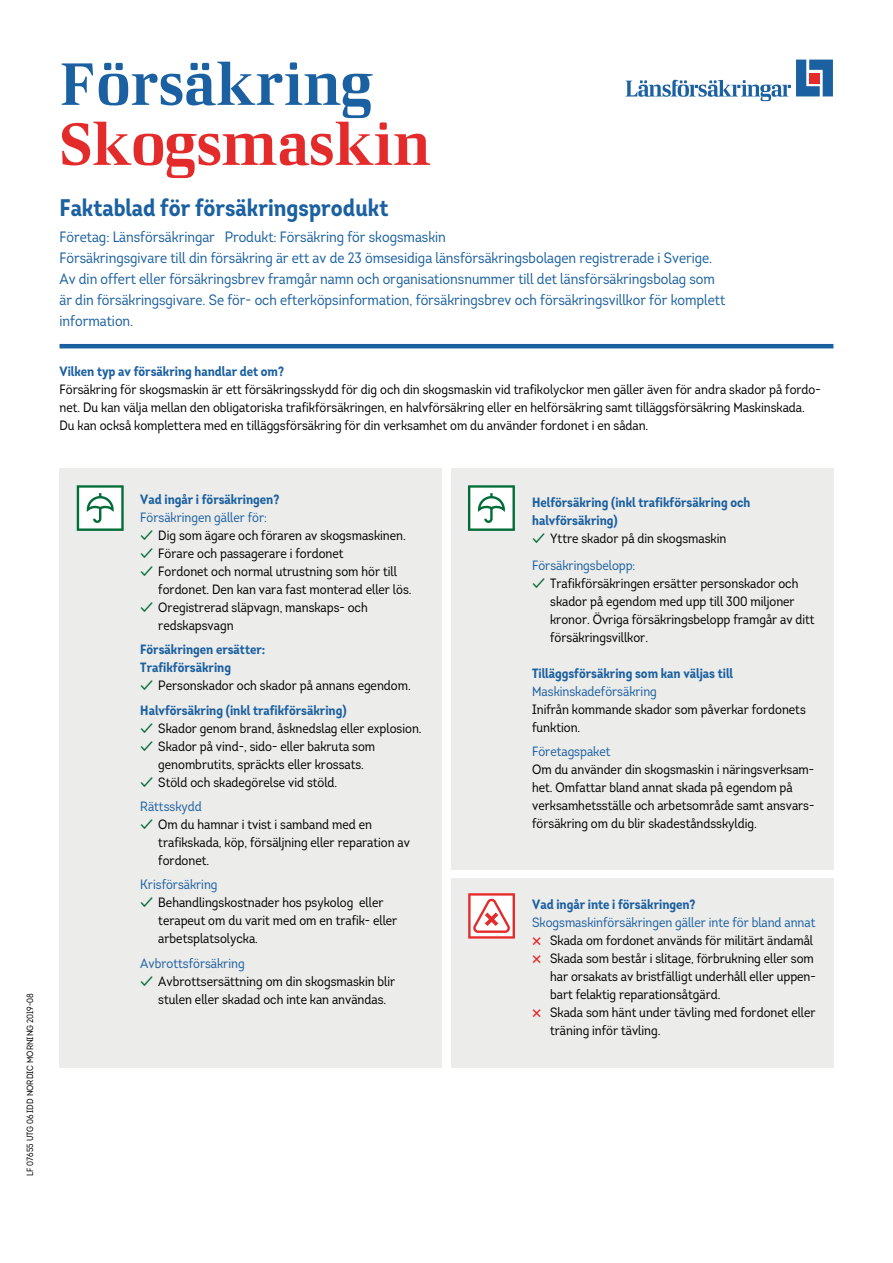
<style>
.page{position:relative;width:893px;height:1263px;background:#fff}
.page>*{position:absolute;margin:0;border:0;box-sizing:border-box;transform-origin:0 0}
.t1{font:60px "LF Rubrik";color:#e42b2b}
.t2{font:60px "LF Rubrik";color:#1b60a0}
.t3{font:700 24px "Intro Cond";color:#1b60a0}
.t4{font:15px/21px "Intro Cond";color:#1b60a0}
.t5{font:13.5px/18px "Intro Cond";color:#000}
.t6{font:700 13.5px/18px "Intro Cond";color:#1b60a0}
.t7{font:13.5px "Intro Cond";color:#1b60a0}
.t8{font:9px "Intro Cond";color:#000}
.s1{color:#006c37}
.s2{font-weight:700;color:#1b60a0}
.s3{color:#1b60a0}
</style>
<div class="page">
<svg style="left:625px;top:60px;width:208px;height:41px"></svg>
<div style="left:809px;top:73px;width:11px;height:10px;background:#e42b2b"></div>
<div style="left:60px;top:468px;width:382px;height:600px;background:#ececeb"></div>
<div style="left:451px;top:468px;width:382px;height:402px;background:#ececeb"></div>
<div style="left:451px;top:879px;width:382px;height:189px;background:#ececeb"></div>
<svg style="left:468px;top:893px;width:47px;height:46px"></svg>
<hr style="left:60px;top:344px;width:773px;height:4px;background:#1b60a0">
<svg style="left:77px;top:485px;width:47px;height:46px"></svg>
<svg style="left:468px;top:485px;width:47px;height:46px"></svg>
<p class="t8" style="left:24px;top:1176px;width:184px;rotate:-90deg">LF 07655 UTG 06 IDD NORDIC MORNING 2019-08</p>
<h1 class="t2" style="left:60px;top:47px;width:315px">Försäkring</h1>
<h1 class="t1" style="left:60px;top:107px;width:373px">Skogsmaskin</h1>
<h2 class="t3" style="left:60px;top:192px;width:330px">Faktablad för försäkringsprodukt</h2>
<p class="t4" style="left:60px;top:226px;width:667px">Företag: Länsförsäkringar Produkt: Försäkring för skogsmaskin<br>Försäkringsgivare till din försäkring är ett av de 23 ömsesidiga länsförsäkringsbolagen registrerade i Sverige.<br>Av din offert eller försäkringsbrev framgår namn och organisationsnummer till det länsförsäkringsbolag som är din försäkringsgivare. Se för- och efterköpsinformation, försäkringsbrev och försäkringsvillkor för komplett information.</p>
<p class="t6" style="left:60px;top:362px;width:226px">Vilken typ av försäkring handlar det om?</p>
<p class="t5" style="left:60px;top:380px;width:763px">Försäkring för skogsmaskin är ett försäkringsskydd för dig och din skogsmaskin vid trafikolyckor men gäller även för andra skador på fordo&shy;net. Du kan välja mellan den obligatoriska trafikförsäkringen, en halvförsäkring eller en helförsäkring samt tilläggsförsäkring Maskinskada.<br>Du kan också komplettera med en tilläggsförsäkring för din verksamhet om du använder fordonet i en sådan.</p>
<p class="t6" style="left:140px;top:490px;width:141px">Vad ingår i försäkringen?</p>
<p class="t7" style="left:140px;top:509px;width:128px">Försäkringen gäller för:</p>
<p class="t5" style="left:140px;top:526px;width:267px"><span class="s1">✓</span> Dig som ägare och föraren av skogsmaskinen.</p>
<p class="t5" style="left:140px;top:544px;width:205px"><span class="s1">✓</span> Förare och passagerare i fordonet</p>
<p class="t5" style="left:158px;top:562px;width:255px;text-indent:-18px"><span class="s1">✓</span> Fordonet och normal utrustning som hör till fordonet. Den kan vara fast monterad eller lös.</p>
<p class="t5" style="left:158px;top:598px;width:211px;text-indent:-18px"><span class="s1">✓</span> Oregistrerad släpvagn, manskaps- och redskapsvagn</p>
<p class="t6" style="left:140px;top:640px;width:126px">Försäkringen ersätter:<br>Trafikförsäkring</p>
<p class="t5" style="left:140px;top:673px;width:272px;line-height:24.5px"><span class="s1">✓</span> Personskador och skador på annans egendom.<br><span class="s2">Halvförsäkring (inkl trafikförsäkring)</span></p>
<p class="t5" style="left:140px;top:719px;width:283px"><span class="s1">✓</span> Skador genom brand, åsknedslag eller explosion.</p>
<p class="t5" style="left:140px;top:737px;width:236px;text-align:center"><span class="s1">✓</span> Skador på vind-, sido- eller bakruta som genombrutits, spräckts eller krossats.</p>
<p class="t5" style="left:140px;top:770px;width:198px;line-height:24.5px"><span class="s1">✓</span> Stöld och skadegörelse vid stöld.<br><span class="s3">Rättsskydd</span></p>
<p class="t5" style="left:158px;top:815px;width:253px;text-indent:-18px"><span class="s1">✓</span> Om du hamnar i tvist i samband med en trafikskada, köp, försäljning eller reparation av fordonet.</p>
<p class="t7" style="left:140px;top:876px;width:79px">Krisförsäkring</p>
<p class="t5" style="left:158px;top:894px;width:241px;text-indent:-18px"><span class="s1">✓</span> Behandlingskostnader hos psykolog eller terapeut om du varit med om en trafik- eller arbetsplatsolycka.</p>
<p class="t7" style="left:140px;top:955px;width:106px">Avbrottsförsäkring</p>
<p class="t5" style="left:158px;top:972px;width:238px;text-indent:-18px"><span class="s1">✓</span> Avbrottsersättning om din skogsmaskin blir stulen eller skadad och inte kan användas.</p>
<p class="t6" style="left:532px;top:493px;width:220px">Helförsäkring (inkl trafikförsäkring och halvförsäkring)</p>
<p class="t5" style="left:532px;top:524px;width:196px;line-height:27px"><span class="s1">✓</span> Yttre skador på din skogsmaskin<br><span class="s3">Försäkringsbelopp:</span></p>
<p class="t5" style="left:550px;top:574px;width:266px;text-indent:-18px"><span class="s1">✓</span> Trafikförsäkringen ersätter personskador och skador på egendom med upp till 300 miljoner kronor. Övriga försäkringsbelopp framgår av ditt försäkringsvillkor.</p>
<p class="t6" style="left:532px;top:664px;width:202px">Tilläggsförsäkring som kan väljas till</p>
<p class="t7" style="left:532px;top:683px;width:126px">Maskinskadeförsäkring</p>
<p class="t5" style="left:532px;top:700px;width:275px">Inifrån kommande skador som påverkar fordonets funktion.</p>
<p class="t7" style="left:532px;top:743px;width:80px">Företagspaket</p>
<p class="t5" style="left:532px;top:760px;width:284px">Om du använder din skogsmaskin i näringsverksam&shy;het. Omfattar bland annat skada på egendom på verksamhetsställe och arbetsområde samt ansvars&shy;försäkring om du blir skadeståndsskyldig.</p>
<p class="t6" style="left:532px;top:895px;width:165px">Vad ingår inte i försäkringen?</p>
<p class="t7" style="left:532px;top:914px;width:285px">Skogsmaskinförsäkringen gäller inte för bland annat</p>
<p class="t5" style="left:550px;top:931px;width:267px">Skada om fordonet används för militärt ändamål Skada som består i slitage, förbrukning eller som har orsakats av bristfälligt underhåll eller uppen&shy;bart felaktig reparationsåtgärd.<br>Skada som hänt under tävling med fordonet eller träning inför tävling.</p>
</div>
